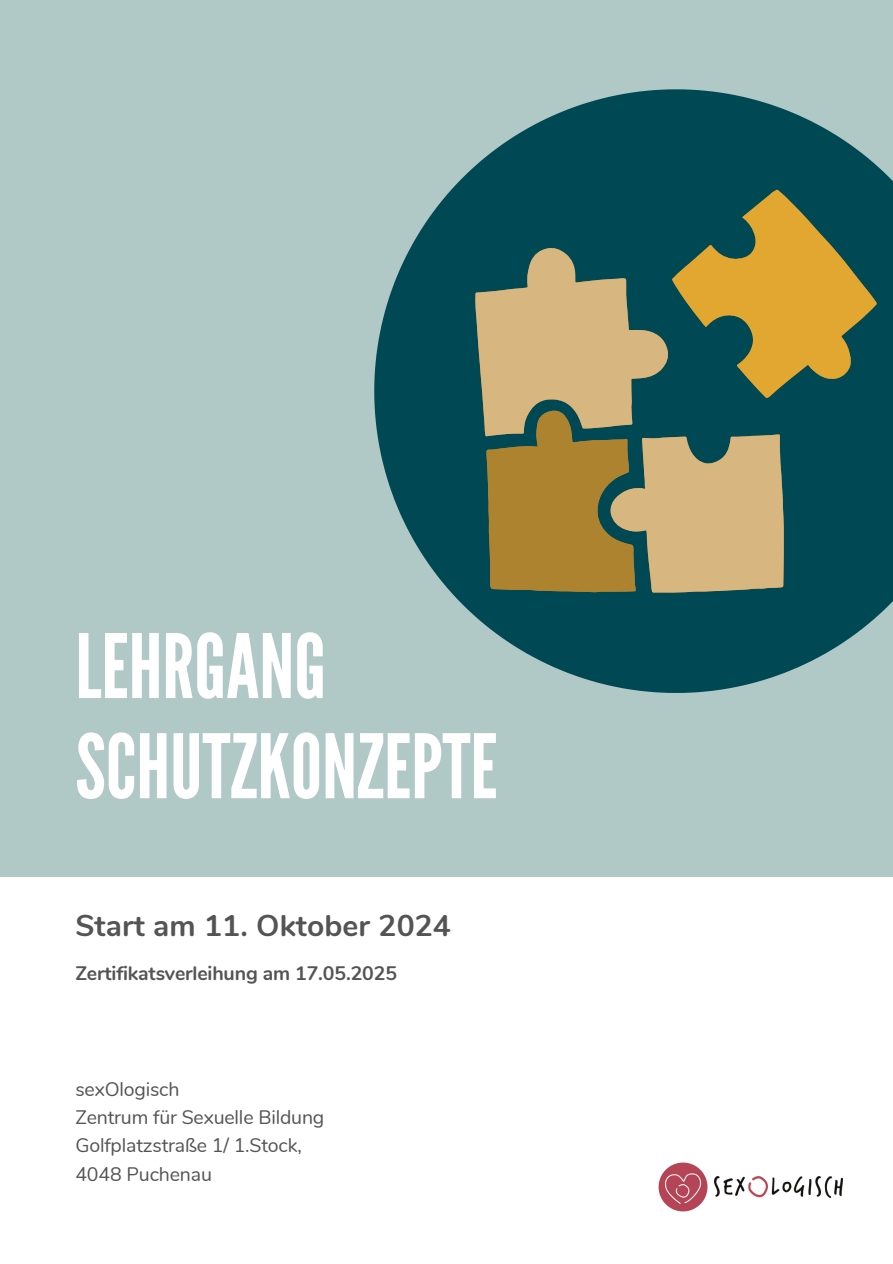
<style>
.page{position:relative;width:893px;height:1264px;background:#fff}
.page>*{position:absolute;margin:0;border:0;box-sizing:border-box;transform-origin:0 0}
.t1{font:88.5px/100.2px "League Gothic";color:#fff}
.t2{font:700 30px "Nunito";letter-spacing:.005em;color:#545454}
.t3{font:19.5px/28.2px "Nunito";letter-spacing:-.01em;color:#555454}
.t4{font:700 19.5px "Nunito";letter-spacing:-.01em;color:#555454}
</style>
<div class="page">
<div style="left:0;top:0;width:892px;height:876px;background:#b0c8c6"></div>
<svg style="left:374px;top:89px;width:518px;height:603px;fill:#004954"></svg>
<div style="left:475px;top:189px;width:401px;height:403px;background:#004954"></div>
<svg style="left:475px;top:247px;width:309px;height:345px;background:#919270"></svg>
<svg style="left:672px;top:189px;width:204px;height:209px;background:#6f7742"></svg>
<svg style="left:486px;top:410px;width:149px;height:182px;background:#967f3d"></svg>
<img style="left:714px;top:1176px;width:128px;height:21px">
<img style="left:658px;top:1162px;width:50px;height:50px">
<p class="t1" style="left:75px;top:618px;width:424px">LEHRGANG<br>SCHUTZKONZEPTE</p>
<h2 class="t2" style="left:75px;top:906px;width:377px">Start am 11. Oktober 2024</h2>
<h3 class="t4" style="left:75px;top:960px;width:323px">Zertifikatsverleihung am 17.05.2025</h3>
<p class="t3" style="left:75px;top:1074px;width:106px">sexOlogisch</p>
<p class="t3" style="left:75px;top:1103px;width:250px">Zentrum für Sexuelle Bildung<br>Golfplatzstraße 1/ 1.Stock,</p>
<p class="t3" style="left:75px;top:1160px;width:138px">4048 Puchenau</p>
</div>
